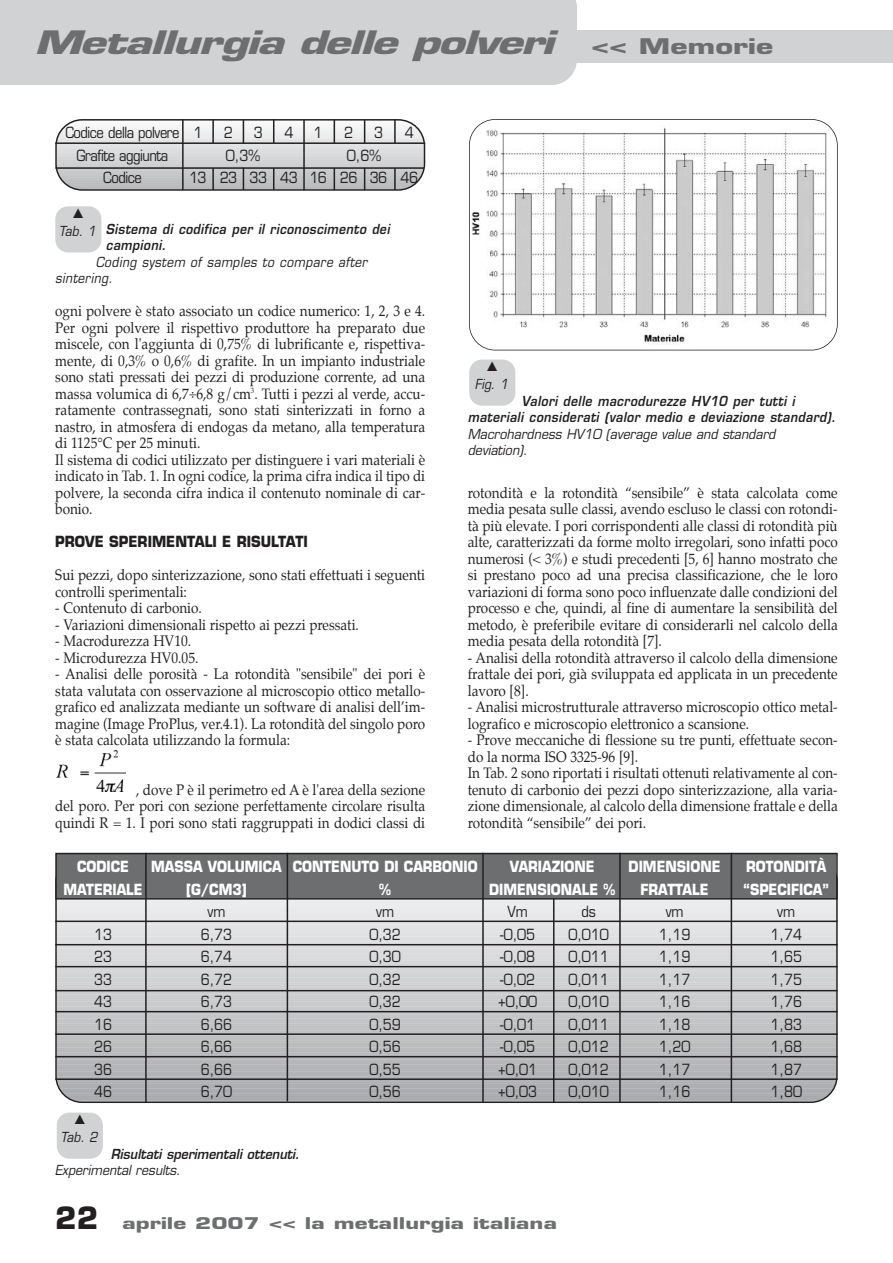
<style>
.page{position:relative;width:893px;height:1263px;background:#fff}
.page>*{position:absolute;margin:0;border:0;box-sizing:border-box;transform-origin:0 0}
.t1{font:italic 700 31.5px "Eurostile";color:#6c6e70;scale:1.43 1}
.t2{font:700 15.75px "Eurostile";color:#6c6e70;scale:1.43 1}
.t3{font:15px/16.5px "Palatino";color:#231f20;scale:.9 1}
.t4{font:15px/22.5px "Eurostile";color:#231f20;text-align:center;scale:.87 1}
.t5{font:15px/22.5px "Eurostile";letter-spacing:-.035em;color:#231f20;text-align:center;scale:.87 1}
.t6{font:700 15px/22.5px "Eurostile";color:#fff;text-align:center;scale:.87 1}
.t7{font:15px "Eurostile";color:#231f20;scale:.88 1}
.t8{font:700 15px "Eurostile";color:#231f20;scale:.9 1}
.t9{font:italic 600 13.5px/16.5px "Eurostile";color:#231f20;scale:.9 1}
.t10{font:italic 13.5px/18px "Eurostile";letter-spacing:-.03em;color:#231f20;text-align:center;scale:.9 1}
.t11{font:italic 600 13.5px/16.5px "Eurostile";color:#231f20;scale:.93 1}
.s1{font-style:normal;font-size:21px}
.s2{font-weight:400}
.s3{font-weight:700;color:#fff}
.s4{font-size:30px;color:#231f20}
</style>
<div class="page">
<img style="left:57px;top:751px;width:69px;height:40px">
<div style="left:0;top:30px;width:893px;height:32px;background:#d1d2d4"></div>
<div style="left:0;top:0;width:577px;height:85px;background:#d1d2d4"></div>
<img style="left:470px;top:126px;width:363px;height:218px">
<div style="left:469px;top:119px;width:369px;height:231px;border:2px solid #231f20;border-radius:26px"></div>
<div style="left:469px;top:360px;width:46px;height:46px;background:#d1d2d4;border-radius:13px"></div>
<svg style="left:55px;top:899px;width:783px;height:204px;background:#c6c7c9"></svg>
<div style="left:57px;top:854px;width:779px;height:44px;background:#6c6e70"></div>
<div style="left:55px;top:853px;width:783px;height:46px;border:2px solid #231f20"></div>
<hr style="left:55px;top:966px;width:783px;height:1px;background:#231f20">
<hr style="left:55px;top:990px;width:783px;height:1px;background:#231f20">
<hr style="left:55px;top:1011px;width:783px;height:1px;background:#231f20">
<hr style="left:55px;top:1033px;width:783px;height:2px;background:#231f20">
<hr style="left:55px;top:1056px;width:783px;height:1px;background:#231f20">
<hr style="left:55px;top:1078px;width:783px;height:2px;background:#231f20">
<hr style="left:55px;top:920px;width:783px;height:2px;background:#231f20">
<hr style="left:55px;top:944px;width:783px;height:1px;background:#231f20">
<hr style="left:145px;top:853px;width:2px;height:249px;background:#231f20">
<hr style="left:482px;top:853px;width:2px;height:249px;background:#231f20">
<hr style="left:619px;top:853px;width:2px;height:249px;background:#231f20">
<hr style="left:731px;top:853px;width:1px;height:249px;background:#231f20">
<hr style="left:553px;top:899px;width:1px;height:203px;background:#231f20">
<hr style="left:287px;top:853px;width:1px;height:248px;background:#231f20">
<div style="left:57px;top:1112px;width:46px;height:47px;background:#d1d2d4;border-radius:13px"></div>
<svg style="left:55px;top:119px;width:370px;height:72px"></svg>
<div style="left:55px;top:206px;width:46px;height:46px;background:#d1d2d4;border-radius:13px"></div>
<p class="t1" style="left:34px;top:31px;width:518px">Metallurgia delle polveri <span class="s1">&lt; &lt; M e m o r i e</span></p>
<p class="t5" style="left:65px;top:123px;width:133px">Codice della polvere<br>Grafite aggiunta<br>Codice</p>
<p class="t7" style="left:193px;top:127px;width:12px">1</p>
<p class="t7" style="left:189px;top:172px;width:21px">13</p>
<p class="t7" style="left:224px;top:127px;width:12px">2</p>
<p class="t7" style="left:220px;top:172px;width:21px">23</p>
<p class="t7" style="left:254px;top:127px;width:12px">3</p>
<p class="t7" style="left:250px;top:172px;width:21px">33</p>
<p class="t7" style="left:344px;top:127px;width:12px">2</p>
<p class="t7" style="left:340px;top:172px;width:21px">26</p>
<p class="t7" style="left:374px;top:127px;width:12px">3</p>
<p class="t7" style="left:370px;top:172px;width:21px">36</p>
<p class="t7" style="left:285px;top:127px;width:12px">4</p>
<p class="t7" style="left:280px;top:172px;width:21px">43</p>
<p class="t7" style="left:314px;top:127px;width:12px">1</p>
<p class="t7" style="left:309px;top:172px;width:21px">16</p>
<p class="t7" style="left:226px;top:150px;width:41px">0,3%</p>
<p class="t7" style="left:347px;top:150px;width:41px">0,6%</p>
<p class="t10" style="left:59px;top:205px;width:45px">▲<br>Tab. 1</p>
<p class="t9" style="left:106px;top:222px;width:319px">Sistema di codifica per il riconoscimento dei</p>
<p class="t9" style="left:106px;top:238px;width:71px">campioni.</p>
<p class="t10" style="left:96px;top:254px;width:306px">Coding system of samples to compare after</p>
<p class="t10" style="left:55px;top:271px;width:68px">sintering.</p>
<p class="t7" style="left:405px;top:127px;width:12px">4</p>
<p class="t7" style="left:401px;top:172px;width:21px">46</p>
<p class="t3" style="left:55px;top:304px;width:413px">ogni polvere è stato associato un codice numerico: 1, 2, 3 e 4.<br>Per ogni polvere il rispettivo produttore ha preparato due miscele, con l'aggiunta di 0,75% di lubrificante e, rispettiva&shy;mente, di 0,3% o 0,6% di grafite. In un impianto industriale sono stati pressati dei pezzi di produzione corrente, ad una massa volumica di 6,7÷6,8 g/cm<sup>3</sup>. Tutti i pezzi al verde, accu&shy;ratamente contrassegnati, sono stati sinterizzati in forno a nastro, in atmosfera di endogas da metano, alla temperatura di 1125°C per 25 minuti.<br>Il sistema di codici utilizzato per distinguere i vari materiali è indicato in Tab. 1. In ogni codice, la prima cifra indica il tipo di polvere, la seconda cifra indica il contenuto nominale di car&shy;bonio.</p>
<p class="t8" style="left:55px;top:536px;width:282px">PROVE SPERIMENTALI E RISULTATI</p>
<p class="t3" style="left:55px;top:568px;width:413px">Sui pezzi, dopo sinterizzazione, sono stati effettuati i seguenti controlli sperimentali:</p>
<p class="t3" style="left:55px;top:601px;width:164px">- Contenuto di carbonio.</p>
<p class="t3" style="left:55px;top:617px;width:339px">- Variazioni dimensionali rispetto ai pezzi pressati.</p>
<p class="t3" style="left:55px;top:634px;width:153px">- Macrodurezza HV10.</p>
<p class="t3" style="left:55px;top:650px;width:161px">- Microdurezza HV0.05.</p>
<p class="t3" style="left:55px;top:667px;width:413px;text-align:justify">- Analisi delle porosità - La rotondità "sensibile" dei pori è stata valutata con osservazione al microscopio ottico metallo&shy;grafico ed analizzata mediante un software di analisi dell’im&shy;magine (Image ProPlus, ver.4.1). La rotondità del singolo poro è stata calcolata utilizzando la formula:</p>
<p class="t3" style="left:55px;top:782px;width:413px;text-align:justify;text-indent:81px">, dove P è il perimetro ed A è l'area della sezione del poro. Per pori con sezione perfettamente circolare risulta quindi R = 1. I pori sono stati raggruppati in dodici classi di</p>
<p class="t10" style="left:475px;top:359px;width:41px">▲<br>Fig. 1</p>
<p class="t9" style="left:468px;top:394px;width:413px;text-indent:54px">Valori delle macrodurezze HV10 per tutti i materiali considerati (valor medio e deviazione standard).<br><span class="s2">Macrohardness HV10 (average value and standard deviation).</span></p>
<p class="t3" style="left:468px;top:485px;width:413px;text-align:justify">rotondità e la rotondità “sensibile” è stata calcolata come media pesata sulle classi, avendo escluso le classi con rotondi&shy;tà più elevate. I pori corrispondenti alle classi di rotondità più alte, caratterizzati da forme molto irregolari, sono infatti poco numerosi (&lt; 3%) e studi precedenti [5, 6] hanno mostrato che si prestano poco ad una precisa classificazione, che le loro variazioni di forma sono poco influenzate dalle condizioni del processo e che, quindi, al fine di aumentare la sensibilità del metodo, è preferibile evitare di considerarli nel calcolo della media pesata della rotondità [7].</p>
<p class="t3" style="left:468px;top:650px;width:413px;text-align:justify">- Analisi della rotondità attraverso il calcolo della dimensione frattale dei pori, già sviluppata ed applicata in un precedente lavoro [8].</p>
<p class="t3" style="left:468px;top:700px;width:413px">- Analisi microstrutturale attraverso microscopio ottico metal&shy;lografico e microscopio elettronico a scansione.</p>
<p class="t3" style="left:468px;top:733px;width:413px">- Prove meccaniche di flessione su tre punti, effettuate secon&shy;do la norma ISO 3325-96 [9].<br>In Tab. 2 sono riportati i risultati ottenuti relativamente al con&shy;tenuto di carbonio dei pezzi dopo sinterizzazione, alla varia&shy;zione dimensionale, al calcolo della dimensione frattale e della rotondità “sensibile” dei pori.</p>
<p class="t6" style="left:63px;top:857px;width:93px">CODICE<br>MATERIALE</p>
<p class="t4" style="left:94px;top:925px;width:22px;text-align:justify">13<br>23<br>33<br>43<br>16<br>26<br>36<br>46</p>
<p class="t10" style="left:61px;top:1112px;width:45px">▲<br>Tab. 2</p>
<p class="t4" style="left:151px;top:857px;width:152px"><span class="s3">MASSA VOLUMICA [G/CM3]<br></span>vm<br>6,73<br>6,74<br>6,72<br>6,73<br>6,66<br>6,66<br>6,66<br>6,70</p>
<p class="t4" style="left:293px;top:857px;width:214px"><span class="s3">CONTENUTO DI CARBONIO %<br></span>vm<br>0,32<br>0,30<br>0,32<br>0,32<br>0,59<br>0,56<br>0,55<br>0,56</p>
<p class="t11" style="left:55px;top:1147px;width:267px;text-indent:56px">Risultati sperimentali ottenuti.<br><span class="s2">Experimental results.</span></p>
<p class="t6" style="left:489px;top:857px;width:146px">VARIAZIONE<br>DIMENSIONALE %</p>
<p class="t4" style="left:629px;top:857px;width:107px"><span class="s3">DIMENSIONE<br>FRATTALE<br></span>vm<br>1,19<br>1,19<br>1,17<br>1,16<br>1,18<br>1,20<br>1,17<br>1,16</p>
<p class="t4" style="left:744px;top:857px;width:100px"><span class="s3">ROTONDITÀ “SPECIFICA” </span>vm<br>1,74<br>1,65<br>1,75<br>1,76<br>1,83<br>1,68<br>1,87<br>1,80</p>
<p class="t4" style="left:498px;top:902px;width:46px">Vm -0,05 -0,08 -0,02 +0,00 -0,01 -0,05 +0,01 +0,03</p>
<p class="t4" style="left:568px;top:902px;width:48px">ds<br>0,010<br>0,011<br>0,011<br>0,010<br>0,011<br>0,012<br>0,012<br>0,010</p>
<p class="t2" style="left:55px;top:1217px;width:352px"><span class="s4">22</span> aprile 2007 &lt;&lt; la metallurgia italiana</p>
</div>
